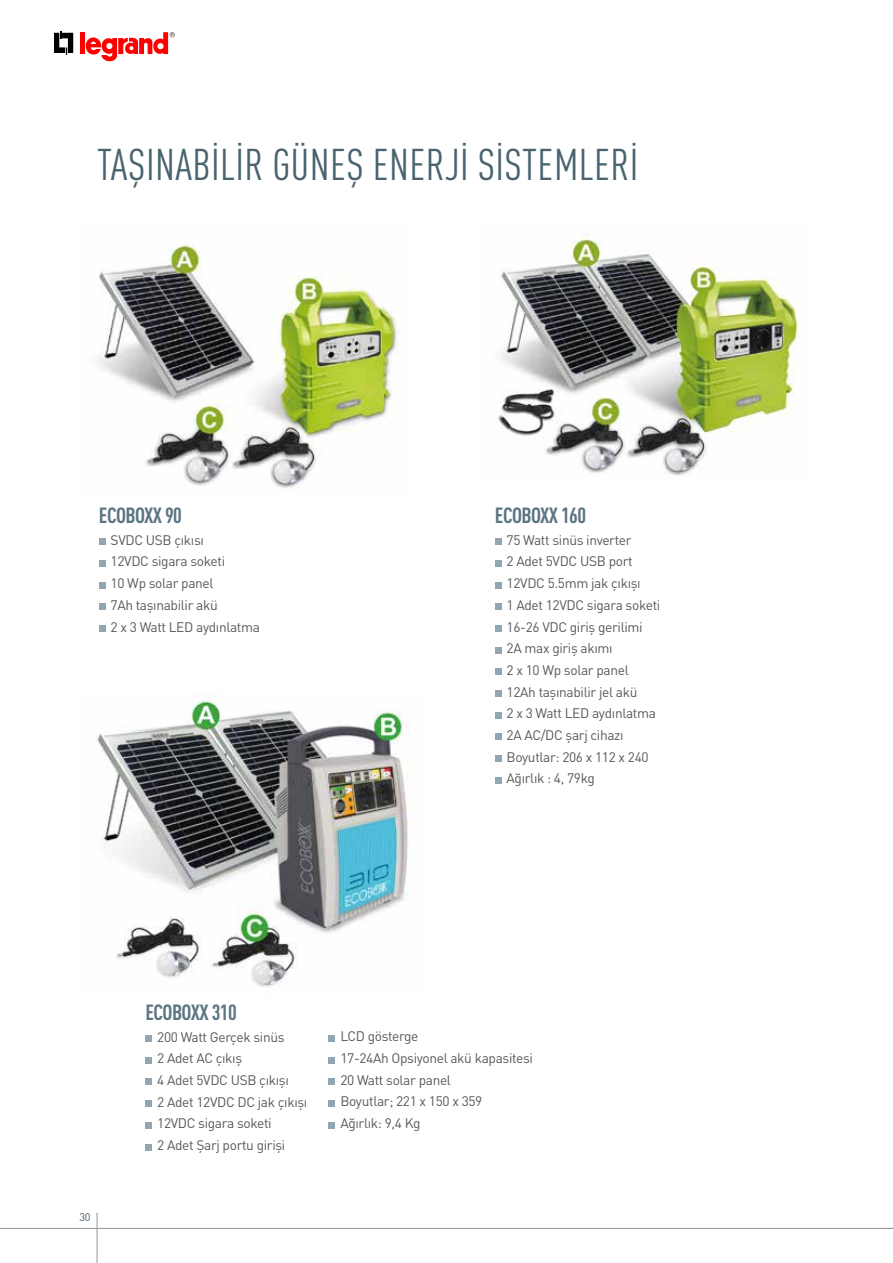
<style>
.page{position:relative;width:893px;height:1263px;background:#fff}
.page>*{position:absolute;margin:0;border:0;box-sizing:border-box;transform-origin:0 0}
.t1{font:condensed 43.8px "DIN Pro";letter-spacing:.01em;color:#49636f}
.t2{font:700 condensed 21.75px "DIN Pro";letter-spacing:-.025em;color:#5b7582}
.t3{font:13.65px/21.8px "DIN Pro";letter-spacing:-.025em;color:#57585a}
.t4{font:10.95px "DIN Pro";color:#49636f}
</style>
<div class="page">
<hr style="left:0;top:1228px;width:893px;height:1px;background:#939598">
<hr style="left:97px;top:1213px;width:1px;height:50px;background:#939598">
<svg style="left:54px;top:31px;width:19px;height:24px"></svg>
<div style="left:80px;top:32px;width:5px;height:22px;background:#f00"></div>
<svg style="left:86px;top:32px;width:89px;height:30px"></svg>
<img style="left:97px;top:693px;width:312px;height:294px">
<svg style="left:99px;top:539px;width:6px;height:6px"></svg>
<svg style="left:99px;top:560px;width:6px;height:6px"></svg>
<svg style="left:99px;top:582px;width:6px;height:6px"></svg>
<svg style="left:99px;top:604px;width:6px;height:6px"></svg>
<svg style="left:99px;top:625px;width:6px;height:6px"></svg>
<svg style="left:495px;top:539px;width:6px;height:6px"></svg>
<svg style="left:495px;top:560px;width:6px;height:6px"></svg>
<svg style="left:495px;top:582px;width:6px;height:6px"></svg>
<svg style="left:495px;top:604px;width:6px;height:6px"></svg>
<svg style="left:495px;top:625px;width:6px;height:6px"></svg>
<svg style="left:495px;top:647px;width:6px;height:6px"></svg>
<svg style="left:495px;top:669px;width:6px;height:6px"></svg>
<div style="left:495px;top:690px;width:6px;height:7px;background:#91a6b2"></div>
<svg style="left:495px;top:712px;width:6px;height:6px"></svg>
<svg style="left:495px;top:734px;width:6px;height:6px"></svg>
<svg style="left:495px;top:756px;width:6px;height:6px"></svg>
<svg style="left:495px;top:777px;width:6px;height:6px"></svg>
<img style="left:98px;top:244px;width:299px;height:244px">
<svg style="left:329px;top:1035px;width:6px;height:6px"></svg>
<svg style="left:329px;top:1057px;width:6px;height:6px"></svg>
<svg style="left:329px;top:1079px;width:6px;height:6px"></svg>
<svg style="left:329px;top:1100px;width:6px;height:6px"></svg>
<svg style="left:329px;top:1122px;width:6px;height:6px"></svg>
<svg style="left:146px;top:1035px;width:6px;height:6px"></svg>
<svg style="left:146px;top:1057px;width:6px;height:6px"></svg>
<svg style="left:146px;top:1079px;width:6px;height:6px"></svg>
<div style="left:146px;top:1100px;width:6px;height:7px;background:#91a6b2"></div>
<svg style="left:146px;top:1122px;width:6px;height:6px"></svg>
<svg style="left:146px;top:1144px;width:6px;height:6px"></svg>
<img style="left:498px;top:235px;width:305px;height:241px">
<h1 class="t1" style="left:97px;top:139px;width:543px">TAŞINABİLİR GÜNEŞ ENERJİ SİSTEMLERİ</h1>
<h2 class="t2" style="left:99px;top:502px;width:84px">ECOBOXX 90</h2>
<p class="t3" style="left:111px;top:528px;width:151px">SVDC USB çıkısı<br>12VDC sigara soketi<br>10 Wp solar panel<br>7Ah taşınabilir akü<br>2 x 3 Watt LED aydınlatma</p>
<h2 class="t2" style="left:495px;top:502px;width:93px">ECOBOXX 160</h2>
<p class="t3" style="left:507px;top:528px;width:155px">75 Watt sinüs inverter<br>2 Adet 5VDC USB port<br>12VDC 5.5mm jak çıkışı<br>1 Adet 12VDC sigara soketi<br>16-26 VDC giriş gerilimi<br>2A max giriş akımı<br>2 x 10 Wp solar panel<br>12Ah taşınabilir jel akü<br>2 x 3 Watt LED aydınlatma<br>2A AC/DC şarj cihazı<br>Boyutlar: 206 x 112 x 240<br>Ağırlık : 4, 79kg</p>
<p class="t4" style="left:80px;top:1210px;width:13px">30</p>
<h2 class="t2" style="left:146px;top:999px;width:93px">ECOBOXX 310</h2>
<p class="t3" style="left:157px;top:1025px;width:152px">200 Watt Gerçek sinüs<br>2 Adet AC çıkış<br>4 Adet 5VDC USB çıkışı<br>2 Adet 12VDC DC jak çıkışı<br>12VDC sigara soketi<br>2 Adet Şarj portu girişi</p>
<p class="t3" style="left:340px;top:1025px;width:194px">LCD gösterge<br>17-24Ah Opsiyonel akü kapasitesi<br>20 Watt solar panel<br>Boyutlar; 221 x 150 x 359<br>Ağırlık: 9,4 Kg</p>
</div>
